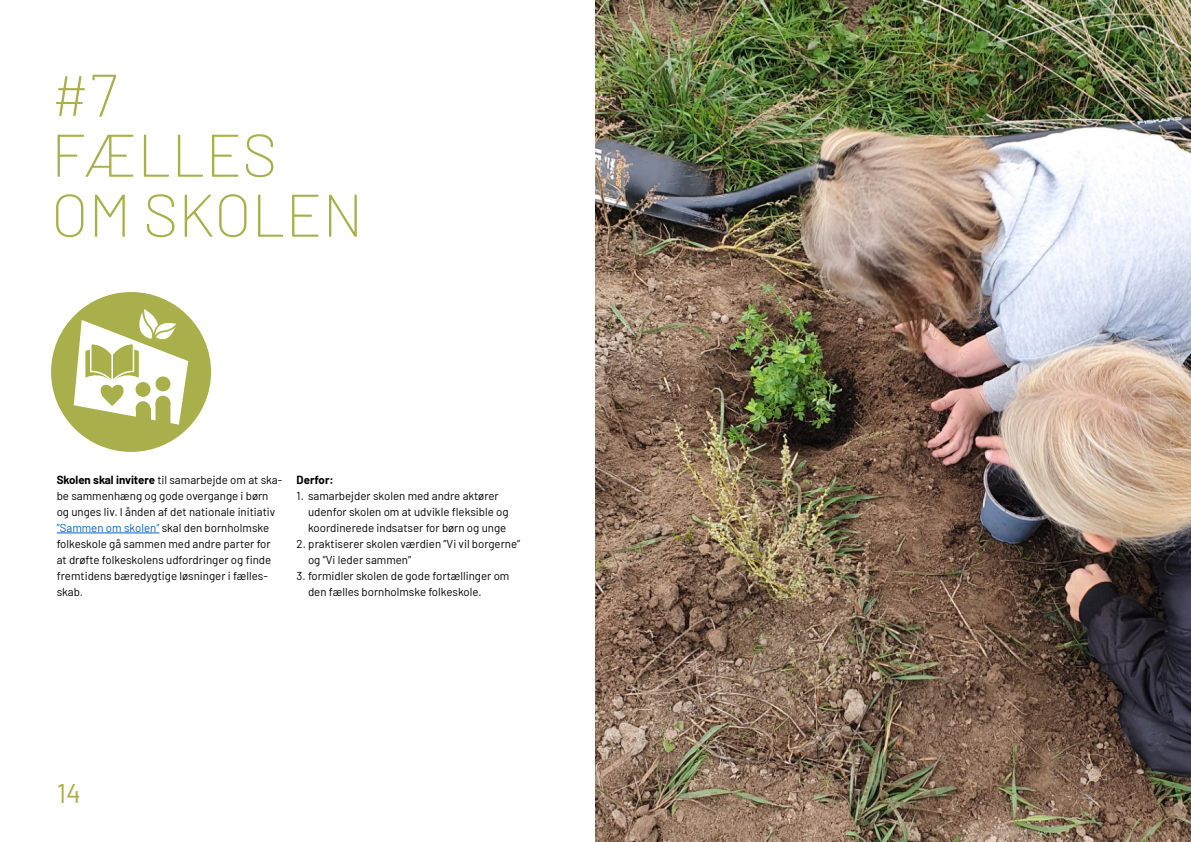
<style>
.page{position:relative;width:1191px;height:842px;background:#fff}
.page>*{position:absolute;margin:0;border:0;box-sizing:border-box;transform-origin:0 0}
.t1{font:200 60px/60px "Barlow";color:#a9b04b}
.t2{font:27px "Barlow";color:#a9b04b}
.t3{font:11.5px/16px "Barlow";color:#000}
.t4{font:700 11.5px "Barlow";color:#000}
.s1{font-weight:700}
.s2{color:#0563c1}
</style>
<div class="page">
<img style="left:595px;top:0;width:596px;height:842px">
<hr style="left:57px;top:533px;width:102px;height:1px;background:#0563c1">
<div style="left:51px;top:292px;width:160px;height:160px;background:#a9b04b;border-radius:50%"></div>
<svg style="left:74px;top:309px;width:114px;height:116px"></svg>
<h1 class="t1" style="left:51px;top:61px;width:314px">#7<br>FÆLLES<br>OM SKOLEN</h1>
<p class="t3" style="left:57px;top:471px;width:227px"><span class="s1">Skolen skal invitere</span> til samarbejde om at ska&shy;be sammenhæng og gode overgange i børn og unges liv. I ånden af det nationale initiativ <span class="s2">”Sammen om skolen”</span> skal den bornholmske folkeskole gå sammen med andre parter for at drøfte folkeskolens udfordringer og finde fremtidens bæredygtige løsninger i fælles&shy;skab.</p>
<p class="t4" style="left:297px;top:471px;width:38px">Derfor:</p>
<p class="t3" style="left:308px;top:487px;width:202px;text-indent:-11px">1. samarbejder skolen med andre aktører udenfor skolen om at udvikle fleksible og koordinerede indsatser for børn og unge</p>
<p class="t3" style="left:308px;top:535px;width:214px;text-indent:-11px">2. praktiserer skolen værdien ”Vi vil borgerne” og ”Vi leder sammen”</p>
<p class="t3" style="left:308px;top:567px;width:203px;text-indent:-11px">3. formidler skolen de gode fortællinger om den fælles bornholmske folkeskole.</p>
<h2 class="t2" style="left:57px;top:774px;width:26px">14</h2>
</div>
